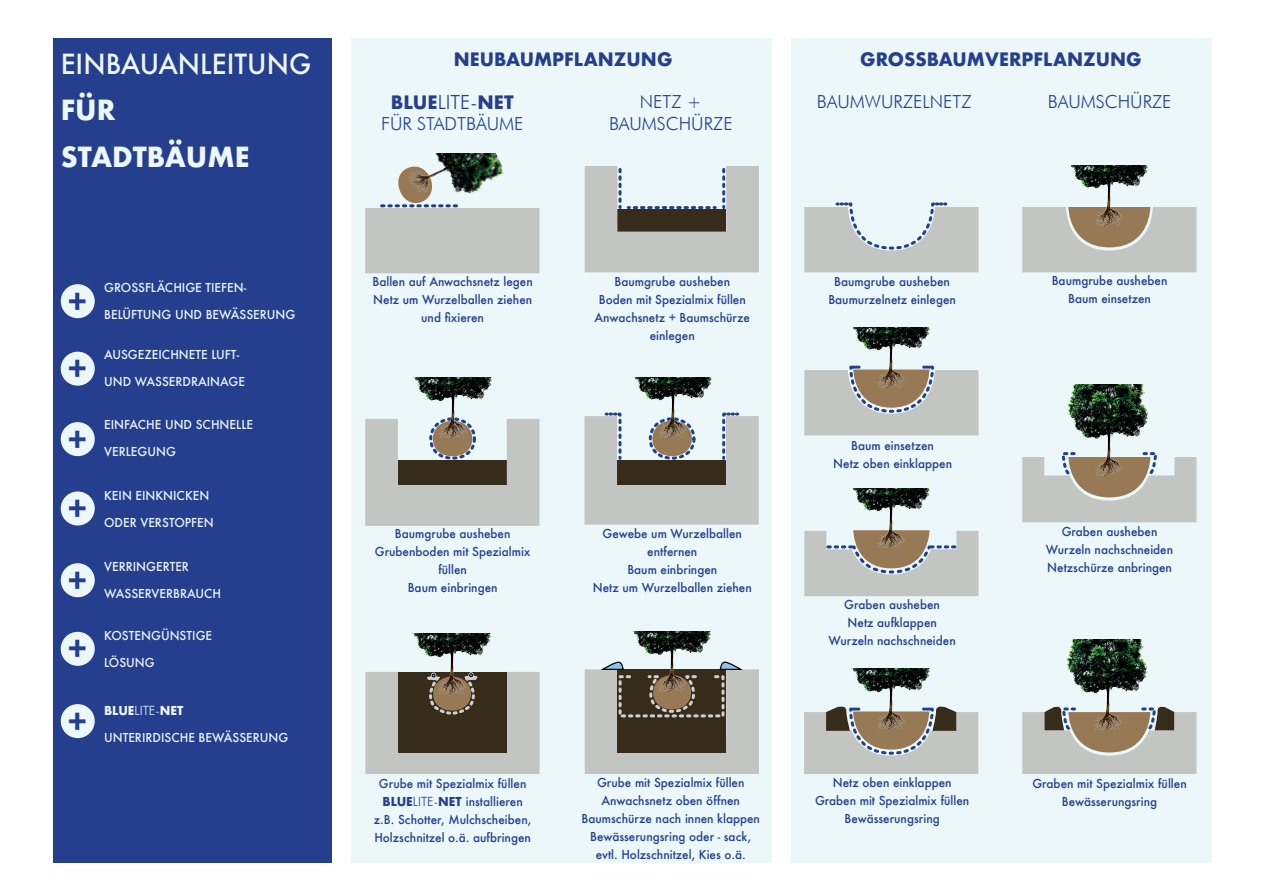
<style>
.page{position:relative;width:1263px;height:893px;background:#fff}
.page>*{position:absolute;margin:0;border:0;box-sizing:border-box;transform-origin:0 0}
.t1{font:800 condensed 33px/70.5px "Futura";color:#253f8e}
.t2{font:500 27px "Futura";color:#ebf7f9}
.t3{font:700 27px/46.5px "Futura";color:#ebf7f9}
.t4{font:300 18px/21.6px "Futura BT";color:#253f8e;text-align:center}
.t5{font:700 18px "Futura";color:#253f8e}
.t6{font:500 12px/18px "Futura";color:#253f8e;text-align:center}
.t7{font:500 12px "Futura";color:#ebf7f9}
.t8{font:700 12px "Futura";color:#ebf7f9}
.s1{font-family:"Futura BT";font-weight:300;font-size:19.5px}
.s2{font-family:"Futura BT";font-weight:300;font-size:12.75px}
.s3{font-weight:700}
</style>
<div class="page">
<div style="left:352px;top:38px;width:420px;height:825px;background:#ebf7f9"></div>
<div style="left:791px;top:38px;width:420px;height:825px;background:#ebf7f9"></div>
<div style="left:53px;top:38px;width:278px;height:825px;background:#253f8e"></div>
<svg style="left:804px;top:202px;width:174px;height:70px"></svg>
<svg style="left:804px;top:365px;width:174px;height:70px;background:#bebfbb"></svg>
<svg style="left:1022px;top:207px;width:174px;height:65px;background:#bebdb7"></svg>
<svg style="left:804px;top:531px;width:174px;height:65px;background:#bebfbc"></svg>
<svg style="left:804px;top:706px;width:174px;height:67px;background:#b0afaa"></svg>
<svg style="left:1022px;top:452px;width:174px;height:70px;background:#c2c2bd"></svg>
<svg style="left:1022px;top:706px;width:174px;height:67px;background:#b4b2ab"></svg>
<svg style="left:365px;top:419px;width:174px;height:107px;background:#afafab"></svg>
<div style="left:365px;top:204px;width:174px;height:69px;background:#c3c5c3"></div>
<svg style="left:584px;top:412px;width:175px;height:113px"></svg>
<svg style="left:585px;top:166px;width:174px;height:106px"></svg>
<svg style="left:585px;top:661px;width:174px;height:112px;background:#8d8981"></svg>
<div style="left:617px;top:460px;width:109px;height:25px;background:#372b1b"></div>
<svg style="left:365px;top:672px;width:175px;height:101px;background:#89847b"></svg>
<img style="left:395px;top:153px;width:113px;height:64px">
<img style="left:411px;top:634px;width:81px;height:59px">
<img style="left:412px;top:378px;width:81px;height:59px">
<img style="left:631px;top:377px;width:81px;height:60px">
<img style="left:849px;top:327px;width:81px;height:60px">
<img style="left:1067px;top:165px;width:81px;height:60px">
<img style="left:849px;top:488px;width:81px;height:60px">
<img style="left:849px;top:669px;width:81px;height:60px">
<img style="left:1066px;top:639px;width:81px;height:91px">
<img style="left:1067px;top:385px;width:81px;height:90px">
<img style="left:630px;top:632px;width:81px;height:59px">
<div style="left:61px;top:284px;width:34px;height:34px;background:#ebf7f9;border-radius:50%"></div>
<div style="left:61px;top:352px;width:34px;height:34px;background:#ebf7f9;border-radius:50%"></div>
<div style="left:61px;top:422px;width:34px;height:34px;background:#ebf7f9;border-radius:50%"></div>
<div style="left:61px;top:491px;width:34px;height:34px;background:#ebf7f9;border-radius:50%"></div>
<div style="left:61px;top:563px;width:34px;height:34px;background:#ebf7f9;border-radius:50%"></div>
<div style="left:61px;top:632px;width:34px;height:34px;background:#ebf7f9;border-radius:50%"></div>
<div style="left:61px;top:704px;width:34px;height:34px;background:#ebf7f9;border-radius:50%"></div>
<h2 class="t2" style="left:61px;top:49px;width:252px">EINBAUANLEITUNG</h2>
<h3 class="t5" style="left:454px;top:50px;width:220px">NEUBAUMPFLANZUNG</h3>
<h2 class="t3" style="left:61px;top:88px;width:190px">FÜR<br>STADTBÄUME</h2>
<h3 class="t4" style="left:609px;top:91px;width:125px">NETZ +<br>BAUMSCHÜRZE</h3>
<h3 class="t5" style="left:391px;top:92px;width:124px">BLUE<span class="s1">LITE-</span>NET</h3>
<h3 class="t4" style="left:381px;top:113px;width:144px">FÜR STADTBÄUME</h3>
<h1 class="t1" style="left:68px;top:269px;width:21px;line-height:67.5px">+ +</h1>
<h1 class="t1" style="left:68px;top:405px;width:21px;text-align:justify">+ + +</h1>
<h1 class="t1" style="left:68px;top:614px;width:21px;line-height:72.3px">+ +</h1>
<p class="t7" style="left:104px;top:281px;width:144px">GROSSFLÄCHIGE TIEFEN-</p>
<p class="t7" style="left:104px;top:308px;width:193px">BELÜFTUNG UND BEWÄSSERUNG</p>
<p class="t7" style="left:104px;top:348px;width:137px">AUSGEZEICHNETE LUFT-</p>
<p class="t7" style="left:104px;top:375px;width:142px">UND WASSERDRAINAGE</p>
<p class="t7" style="left:104px;top:418px;width:150px">EINFACHE UND SCHNELLE</p>
<p class="t7" style="left:104px;top:445px;width:73px">VERLEGUNG</p>
<p class="t7" style="left:104px;top:488px;width:107px">KEIN EINKNICKEN</p>
<p class="t7" style="left:104px;top:515px;width:111px">ODER VERSTOPFEN</p>
<p class="t7" style="left:104px;top:560px;width:86px">VERRINGERTER</p>
<p class="t7" style="left:104px;top:587px;width:119px">WASSERVERBRAUCH</p>
<p class="t7" style="left:104px;top:629px;width:110px">KOSTENGÜNSTIGE</p>
<p class="t7" style="left:104px;top:656px;width:52px">LÖSUNG</p>
<p class="t8" style="left:104px;top:703px;width:81px">BLUE<span class="s2">LITE-</span>NET</p>
<p class="t7" style="left:104px;top:730px;width:186px">UNTERIRDISCHE BEWÄSSERUNG</p>
<p class="t6" style="left:372px;top:272px;width:162px">Ballen auf Anwachsnetz legen<br>Netz um Wurzelballen ziehen und fixieren</p>
<p class="t6" style="left:595px;top:272px;width:157px">Baumgrube ausheben<br>Boden mit Spezialmix füllen<br>Anwachsnetz + Baumschürze einlegen</p>
<p class="t6" style="left:375px;top:525px;width:157px">Baumgrube ausheben<br>Grubenboden mit Spezialmix füllen<br>Baum einbringen</p>
<p class="t6" style="left:593px;top:525px;width:161px">Gewebe um Wurzelballen entfernen<br>Baum einbringen<br>Netz um Wurzelballen ziehen</p>
<p class="t6" style="left:374px;top:774px;width:159px">Grube mit Spezialmix füllen<br><span class="s3">BLUE</span><span class="s2">LITE-</span><span class="s3">NET</span> installieren z.B. Schotter, Mulchscheiben,<br>Holzschnitzel o.ä. aufbringen</p>
<p class="t6" style="left:581px;top:773px;width:180px">Grube mit Spezialmix füllen<br>Anwachsnetz oben öffnen<br>Baumschürze nach innen klappen<br>Bewässerungsring oder - sack, evtl. Holzschnitzel, Kies o.ä.</p>
<h3 class="t5" style="left:860px;top:50px;width:283px">GROSSBAUMVERPFLANZUNG</h3>
<h3 class="t4" style="left:817px;top:91px;width:156px">BAUMWURZELNETZ</h3>
<h3 class="t4" style="left:1048px;top:91px;width:125px">BAUMSCHÜRZE</h3>
<p class="t6" style="left:828px;top:272px;width:129px">Baumgrube ausheben<br>Baumurzelnetz einlegen</p>
<p class="t6" style="left:833px;top:437px;width:120px">Baum einsetzen<br>Netz oben einklappen</p>
<p class="t6" style="left:828px;top:596px;width:129px">Graben ausheben<br>Netz aufklappen<br>Wurzeln nachschneiden</p>
<p class="t6" style="left:815px;top:773px;width:156px">Netz oben einklappen<br>Graben mit Spezialmix füllen<br>Bewässerungsring</p>
<p class="t6" style="left:1052px;top:272px;width:117px">Baumgrube ausheben<br>Baum einsetzen</p>
<p class="t6" style="left:1046px;top:523px;width:129px">Graben ausheben<br>Wurzeln nachschneiden<br>Netzschürze anbringen</p>
<p class="t6" style="left:1032px;top:774px;width:156px">Graben mit Spezialmix füllen<br>Bewässerungsring</p>
</div>
